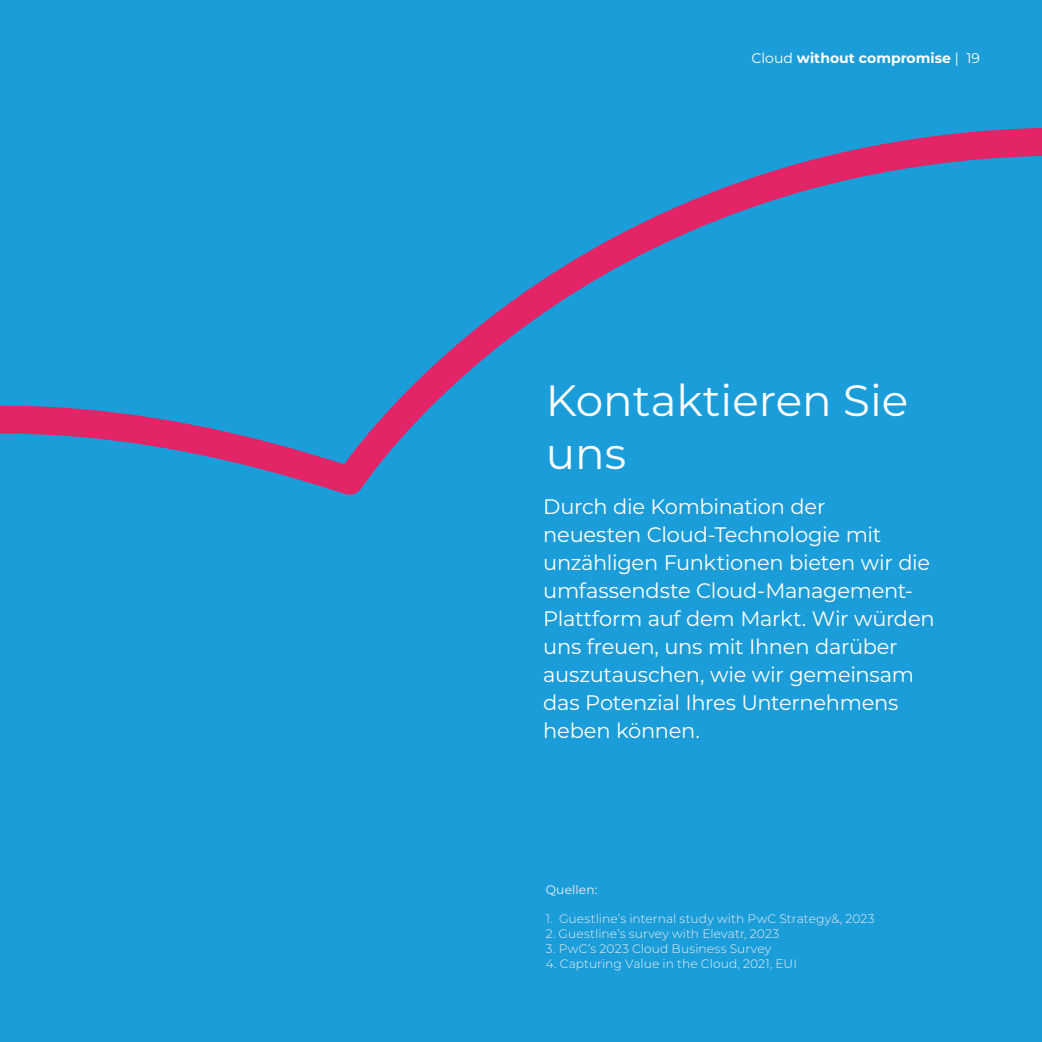
<style>
.page{position:relative;width:1042px;height:1042px;background:#1a9dd9}
.page>*{position:absolute;margin:0;border:0;box-sizing:border-box;transform-origin:0 0}
.t1{font:43.75px/52.5px "Montserrat";color:#fff}
.t2{font:21px/28px "Montserrat";letter-spacing:-.015em;color:#fff}
.t3{font:700 14px "Montserrat";color:#fff}
.t4{font:300 12.25px "Montserrat";letter-spacing:.01em;color:#f1f0f0}
.t5{font:12.25px "Montserrat";letter-spacing:.01em;color:#f1f0f0}
.s1{font-weight:400}
</style>
<div class="page">
<svg style="left:0;top:127px;width:1042px;height:368px"></svg>
<p class="t3" style="left:751px;top:48px;width:230px"><span class="s1">Cloud</span> without compromise <span class="s1">| 19</span></p>
<h1 class="t1" style="left:546px;top:373px;width:364px">Kontaktieren Sie uns</h1>
<p class="t2" style="left:543px;top:492px;width:393px">Durch die Kombination der<br>neuesten Cloud-Technologie mit unzähligen Funktionen bieten wir die umfassendste Cloud-Management-<br>Plattform auf dem Markt. Wir würden uns freuen, uns mit Ihnen darüber auszutauschen, wie wir gemeinsam das Potenzial Ihres Unternehmens heben können.</p>
<p class="t5" style="left:546px;top:881px;width:53px">Quellen:</p>
<p class="t4" style="left:546px;top:911px;width:330px">1. Guestline’s internal study with PwC Strategy&amp;, 2023</p>
<p class="t4" style="left:546px;top:925px;width:235px">2. Guestline’s survey with Elevatr, 2023</p>
<p class="t4" style="left:546px;top:940px;width:227px">3. PwC’s 2023 Cloud Business Survey</p>
<p class="t4" style="left:546px;top:955px;width:253px">4. Capturing Value in the Cloud, 2021, EUI</p>
</div>
